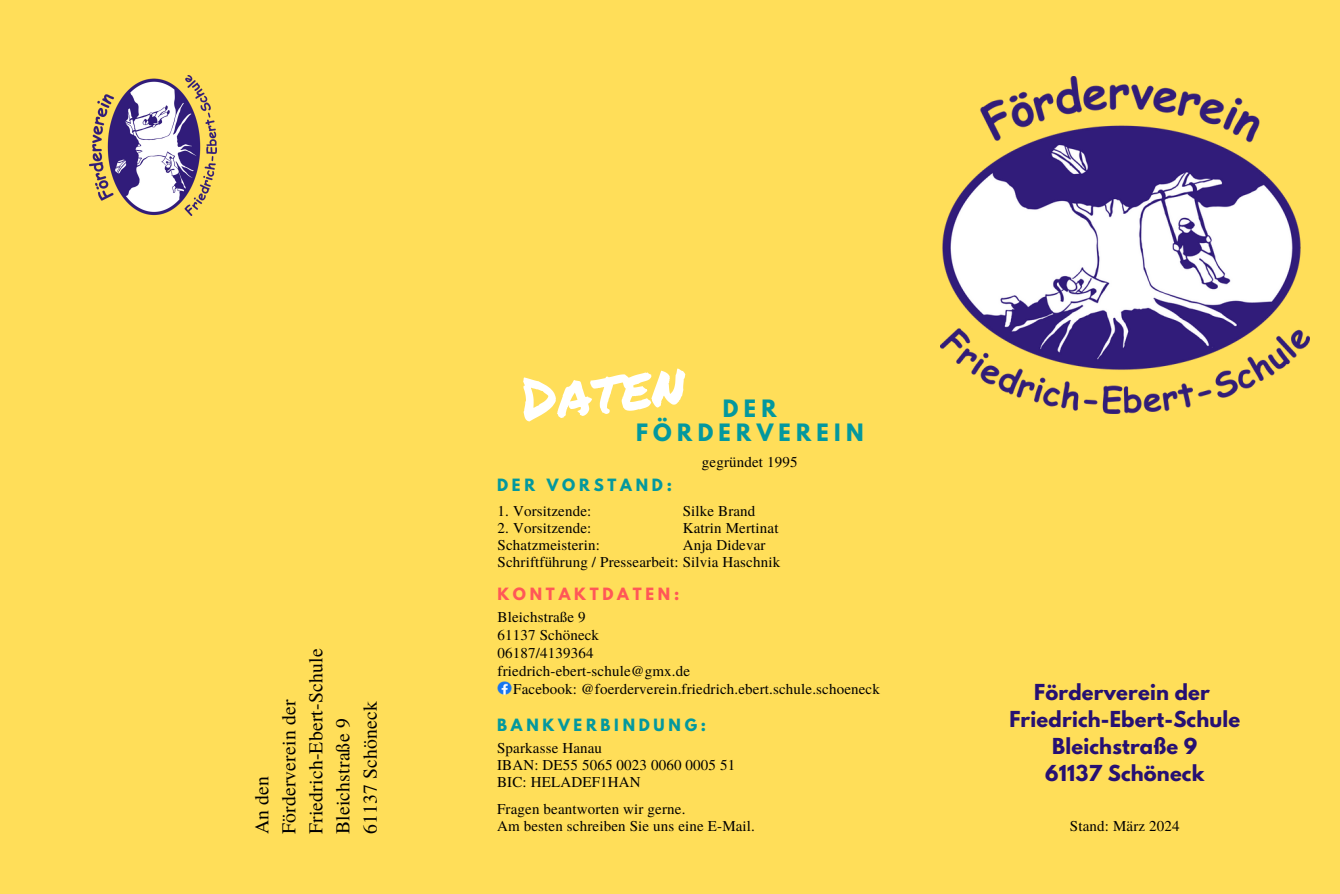
<style>
.page{position:relative;width:1340px;height:894px;background:#fff}
.page>*{position:absolute;margin:0;border:0;box-sizing:border-box;transform-origin:0 0}
.t1{font:60px "Permanent Marker";color:#fff}
.t2{font:700 21.15px/23.7px "League Spartan";letter-spacing:.25em;color:#03989e;text-align:center}
.t3{font:19.65px/27px "Te X Gyre Termes";letter-spacing:.01em;color:#000}
.t4{font:700 19.5px/27px "League Spartan";letter-spacing:.01em;color:#261073;text-align:center}
.t5{font:15px "Te X Gyre Termes";letter-spacing:.01em;color:#000}
.t6{font:700 15px "League Spartan";letter-spacing:.25em;color:#03989e}
.t7{font:700 15px "League Spartan";letter-spacing:.25em;color:#ff5757}
</style>
<div class="page">
<div style="left:0;top:0;width:1340px;height:893px;background:#ffde59"></div>
<img style="left:940px;top:76px;width:369px;height:338px">
<img style="left:89px;top:76px;width:127px;height:139px">
<img style="left:497px;top:681px;width:14px;height:13px">
<h1 class="t3" style="left:247px;top:834px;width:187px;rotate:-90deg">An den<br>Förderverein der<br>Friedrich-Ebert-Schule<br>Bleichstraße 9<br>61137 Schöneck</h1>
<p class="t1" style="left:517px;top:355px;width:166px;rotate:-6deg">Daten</p>
<p class="t2" style="left:636px;top:399px;width:229px">DER<br>FÖRDERVEREIN</p>
<p class="t6" style="left:497px;top:477px;width:176px">DER VORSTAND:</p>
<h5 class="t5" style="left:702px;top:451px;width:97px">gegründet 1995</h5>
<p class="t5" style="left:497px;top:500px;width:95px">1. Vorsitzende:</p>
<p class="t5" style="left:497px;top:517px;width:95px">2. Vorsitzende:</p>
<p class="t5" style="left:497px;top:533px;width:104px">Schatzmeisterin:</p>
<p class="t5" style="left:497px;top:550px;width:284px">Schriftführung / Pressearbeit: Silvia Haschnik</p>
<p class="t5" style="left:682px;top:500px;width:74px">Silke Brand</p>
<p class="t5" style="left:682px;top:517px;width:97px">Katrin Mertinat</p>
<h3 class="t5" style="left:682px;top:533px;width:84px">Anja Didevar</h3>
<p class="t7" style="left:497px;top:586px;width:183px">KONTAKTDATEN:</p>
<p class="t5" style="left:497px;top:606px;width:90px">Bleichstraße 9</p>
<p class="t5" style="left:497px;top:624px;width:103px">61137 Schöneck</p>
<p class="t5" style="left:497px;top:642px;width:97px">06187/4139364</p>
<h5 class="t5" style="left:497px;top:660px;width:194px">friedrich-ebert-schule@gmx.de</h5>
<p class="t5" style="left:513px;top:678px;width:368px">Facebook: @foerderverein.friedrich.ebert.schule.schoeneck</p>
<p class="t6" style="left:497px;top:717px;width:210px">BANKVERBINDUNG:</p>
<p class="t5" style="left:497px;top:736px;width:106px">Sparkasse Hanau</p>
<p class="t5" style="left:497px;top:753px;width:240px">IBAN: DE55 5065 0023 0060 0005 51</p>
<p class="t5" style="left:497px;top:770px;width:145px">BIC: HELADEF1HAN</p>
<p class="t5" style="left:497px;top:797px;width:190px">Fragen beantworten wir gerne.</p>
<p class="t5" style="left:497px;top:814px;width:259px">Am besten schreiben Sie uns eine E-Mail.</p>
<h2 class="t4" style="left:1009px;top:681px;width:232px">Förderverein der<br>Friedrich-Ebert-Schule<br>Bleichstraße 9<br>61137 Schöneck</h2>
<p class="t5" style="left:1070px;top:815px;width:111px">Stand: März 2024</p>
</div>
